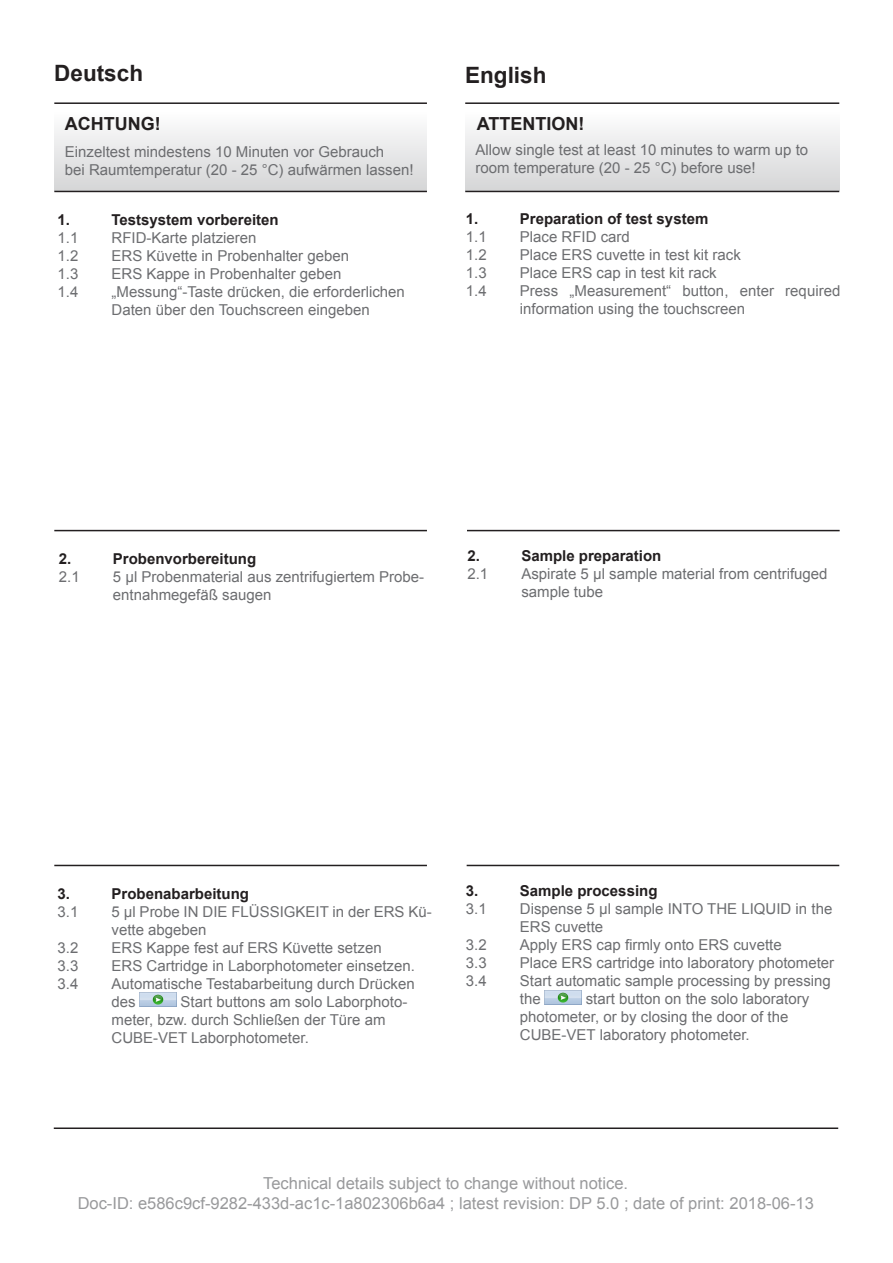
<style>
.page{position:relative;width:893px;height:1263px;background:#fff}
.page>*{position:absolute;margin:0;border:0;box-sizing:border-box;transform-origin:0 0}
.Text_Header{font:700 22.5px "Arial";color:#231f20}
.Text_Header-2{font:700 18px "Arial";color:#231f20}
.t1{font:16.5px/19.8px "Arial";color:#6c6d70;text-align:center}
.Text_Standard{font:15px/18px "Arial";color:#6c6d70}
.Text_Header-3{font:700 15px "Arial";color:#231f20}
</style>
<div class="page">
<div style="left:54px;top:102px;width:373px;height:89px;background:linear-gradient(to bottom,#fff,#d5d5d6)"></div>
<hr style="left:54px;top:191px;width:373px;height:1px;background:#231f20">
<hr style="left:54px;top:102px;width:373px;height:2px;background:#231f20">
<div style="left:465px;top:102px;width:374px;height:89px;background:linear-gradient(to bottom,#fff,#d5d5d6)"></div>
<hr style="left:465px;top:191px;width:374px;height:1px;background:#231f20">
<hr style="left:465px;top:102px;width:374px;height:2px;background:#231f20">
<hr style="left:467px;top:865px;width:372px;height:1px;background:#231f20">
<hr style="left:54px;top:865px;width:373px;height:1px;background:#231f20">
<hr style="left:54px;top:530px;width:373px;height:1px;background:#231f20">
<hr style="left:467px;top:530px;width:373px;height:1px;background:#231f20">
<img style="left:140px;top:992px;width:36px;height:14px">
<img style="left:545px;top:990px;width:36px;height:14px">
<hr style="left:54px;top:1127px;width:784px;height:2px;background:#231f20">
<p class="Text_Header" style="left:54px;top:58px;width:90px">Deutsch</p>
<p class="Text_Header" style="left:465px;top:61px;width:83px">English</p>
<p class="Text_Header-2" style="left:477px;top:112px;width:109px">ATTENTION!</p>
<p class="Text_Header-2" style="left:65px;top:111px;width:97px">ACHTUNG!</p>
<p class="Text_Standard" style="left:65px;top:143px;width:321px">Einzeltest mindestens 10 Minuten vor Gebrauch</p>
<p class="Text_Standard" style="left:65px;top:161px;width:350px">bei Raumtemperatur (20 - 25 °C) aufwärmen lassen!</p>
<p class="Text_Header-3" style="left:57px;top:209px;width:14px">1.</p>
<p class="Text_Header-3" style="left:111px;top:209px;width:169px">Testsystem vorbereiten</p>
<p class="Text_Standard" style="left:57px;top:228px;width:22px">1.1</p>
<p class="Text_Standard" style="left:111px;top:228px;width:147px">RFID-Karte platzieren</p>
<p class="Text_Standard" style="left:57px;top:246px;width:22px">1.2</p>
<p class="Text_Standard" style="left:111px;top:246px;width:239px">ERS Küvette in Probenhalter geben</p>
<p class="Text_Standard" style="left:57px;top:264px;width:22px">1.3</p>
<p class="Text_Standard" style="left:111px;top:264px;width:232px">ERS Kappe in Probenhalter geben</p>
<p class="Text_Standard" style="left:57px;top:282px;width:22px">1.4</p>
<p class="Text_Standard" style="left:111px;top:282px;width:295px">„Messung“-Taste drücken, die erforderlichen</p>
<p class="Text_Standard" style="left:111px;top:300px;width:260px">Daten über den Touchscreen eingeben</p>
<p class="Text_Standard" style="left:475px;top:141px;width:334px">Allow single test at least 10 minutes to warm up to</p>
<p class="Text_Standard" style="left:475px;top:159px;width:282px">room temperature (20 - 25 °C) before use!</p>
<p class="Text_Header-3" style="left:466px;top:209px;width:14px">1.</p>
<p class="Text_Header-3" style="left:520px;top:209px;width:190px">Preparation of test system</p>
<p class="Text_Standard" style="left:466px;top:228px;width:22px">1.1</p>
<p class="Text_Standard" style="left:520px;top:228px;width:112px">Place RFID card</p>
<p class="Text_Standard" style="left:466px;top:246px;width:22px">1.2</p>
<p class="Text_Standard" style="left:520px;top:246px;width:222px">Place ERS cuvette in test kit rack</p>
<p class="Text_Standard" style="left:466px;top:264px;width:22px">1.3</p>
<p class="Text_Standard" style="left:520px;top:264px;width:198px">Place ERS cap in test kit rack</p>
<p class="Text_Standard" style="left:466px;top:282px;width:22px">1.4</p>
<p class="Text_Standard" style="left:520px;top:282px;width:322px">Press „Measurement“ button, enter required information using the touchscreen</p>
<p class="Text_Header-3" style="left:59px;top:549px;width:14px">2.</p>
<p class="Text_Header-3" style="left:113px;top:549px;width:145px">Probenvorbereitung</p>
<p class="Text_Standard" style="left:59px;top:568px;width:22px">2.1</p>
<p class="Text_Standard" style="left:113px;top:568px;width:313px">5 µl Probenmaterial aus zentrifugiertem Probe&shy;entnahmegefäß saugen</p>
<p class="Text_Header-3" style="left:467px;top:546px;width:14px">2.</p>
<p class="Text_Header-3" style="left:521px;top:546px;width:142px">Sample preparation</p>
<p class="Text_Standard" style="left:467px;top:565px;width:22px">2.1</p>
<p class="Text_Standard" style="left:521px;top:565px;width:308px">Aspirate 5 µl sample material from centrifuged sample tube</p>
<p class="Text_Header-3" style="left:57px;top:883px;width:14px">3.</p>
<p class="Text_Header-3" style="left:111px;top:883px;width:139px">Probenabarbeitung</p>
<p class="Text_Standard" style="left:57px;top:902px;width:22px">3.1</p>
<p class="Text_Standard" style="left:111px;top:902px;width:322px">5 µl Probe IN DIE FLÜSSIGKEIT in der ERS Kü-</p>
<p class="Text_Standard" style="left:111px;top:920px;width:97px">vette abgeben</p>
<p class="Text_Standard" style="left:57px;top:938px;width:22px">3.2</p>
<p class="Text_Standard" style="left:111px;top:938px;width:272px">ERS Kappe fest auf ERS Küvette setzen</p>
<p class="Text_Standard" style="left:57px;top:956px;width:22px">3.3</p>
<p class="Text_Standard" style="left:111px;top:956px;width:305px">ERS Cartridge in Laborphotometer einsetzen.</p>
<p class="Text_Standard" style="left:57px;top:974px;width:22px">3.4</p>
<p class="Text_Standard" style="left:111px;top:974px;width:305px">Automatische Testabarbeitung durch Drücken</p>
<p class="Text_Standard" style="left:111px;top:992px;width:26px">des</p>
<p class="Text_Standard" style="left:111px;top:992px;width:297px;text-indent:69px">Start buttons am solo Laborphoto&shy;meter, bzw. durch Schließen der Türe am<br>CUBE-VET Laborphotometer.</p>
<p class="Text_Header-3" style="left:466px;top:881px;width:14px">3.</p>
<p class="Text_Header-3" style="left:520px;top:881px;width:139px">Sample processing</p>
<p class="Text_Standard" style="left:466px;top:900px;width:22px">3.1</p>
<p class="Text_Standard" style="left:520px;top:900px;width:314px">Dispense 5 µl sample INTO THE LIQUID in the<br>ERS cuvette</p>
<p class="Text_Standard" style="left:466px;top:936px;width:22px">3.2</p>
<p class="Text_Standard" style="left:520px;top:936px;width:263px">Apply ERS cap firmly onto ERS cuvette</p>
<p class="Text_Standard" style="left:466px;top:954px;width:22px">3.3</p>
<p class="Text_Standard" style="left:520px;top:954px;width:316px">Place ERS cartridge into laboratory photometer</p>
<p class="Text_Standard" style="left:466px;top:972px;width:22px">3.4</p>
<p class="Text_Standard" style="left:520px;top:972px;width:312px">Start automatic sample processing by pressing</p>
<p class="Text_Standard" style="left:520px;top:990px;width:22px">the</p>
<p class="Text_Standard" style="left:586px;top:990px;width:225px">start button on the solo laboratory</p>
<p class="Text_Standard" style="left:520px;top:1008px;width:270px">photometer, or by closing the door of the</p>
<p class="Text_Standard" style="left:520px;top:1026px;width:231px">CUBE-VET laboratory photometer.</p>
<p class="t1" style="left:78px;top:1173px;width:738px">Technical details subject to change without notice.<br>Doc-ID: e586c9cf-9282-433d-ac1c-1a802306b6a4 ; latest revision: DP 5.0 ; date of print: 2018-06-13</p>
</div>
